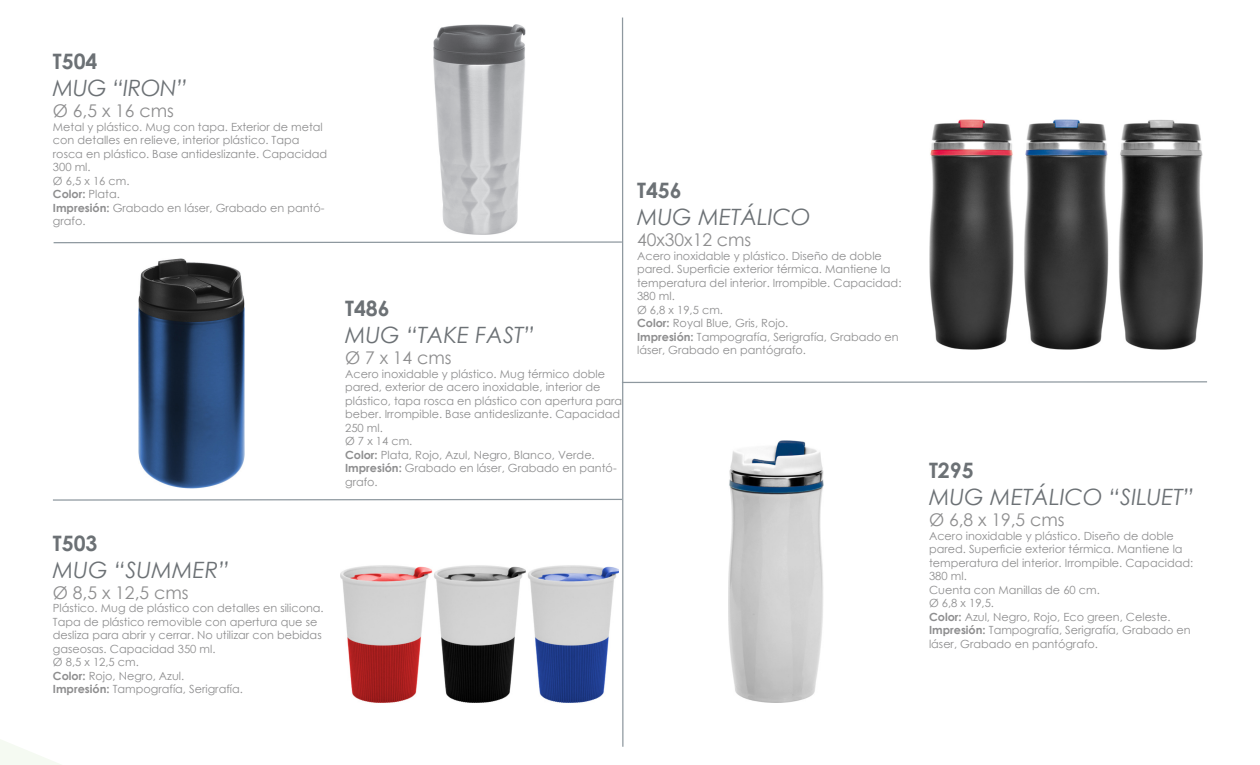
<style>
.page{position:relative;width:1260px;height:765px;background:#fff}
.page>*{position:absolute;margin:0;border:0;box-sizing:border-box;transform-origin:0 0}
.t1{font:italic 22.5px "Century Gothic";color:#6c7175}
.t2{font:700 21.25px "Century Gothic";color:#6c7175}
.t3{font:17.5px "Century Gothic";color:#8e8e8f}
.t4{font:11.25px/13.5px "Century Gothic";color:#8e8e8f}
.t5{font:700 11.25px "Century Gothic";color:#8e8e8f}
.s1{font-weight:400}
.s2{font-weight:700}
</style>
<div class="page">
<svg style="left:0;top:739px;width:61px;height:26px"></svg>
<svg style="left:623px;top:381px;width:584px;height:3px"></svg>
<hr style="left:622px;top:18px;width:1px;height:729px;background:#8e989f">
<svg style="left:53px;top:241px;width:569px;height:3px"></svg>
<svg style="left:53px;top:498px;width:570px;height:3px"></svg>
<img style="left:341px;top:565px;width:278px;height:138px">
<img style="left:434px;top:25px;width:92px;height:210px">
<img style="left:139px;top:259px;width:106px;height:229px">
<img style="left:929px;top:120px;width:273px;height:230px">
<img style="left:728px;top:440px;width:96px;height:263px">
<p class="t2" style="left:53px;top:45px;width:46px">T504</p>
<p class="t1" style="left:53px;top:72px;width:136px">MUG “IRON”</p>
<p class="t3" style="left:53px;top:99px;width:123px">Ø 6,5 x 16 cms</p>
<p class="t4" style="left:53px;top:120px;width:276px">Metal y plástico. Mug con tapa. Exterior de metal con detalles en relieve, interior plástico. Tapa rosca en plástico. Base antideslizante. Capacidad 300 ml.</p>
<p class="t4" style="left:53px;top:174px;width:78px">Ø 6,5 x 16 cm.</p>
<p class="t5" style="left:53px;top:185px;width:68px">Color: <span class="s1">Plata.</span></p>
<p class="t4" style="left:53px;top:201px;width:273px"><span class="s2">Impresión:</span> Grabado en láser, Grabado en pantó&shy;grafo.</p>
<p class="t2" style="left:345px;top:292px;width:46px">T486</p>
<p class="t1" style="left:345px;top:319px;width:191px">MUG “TAKE FAST”</p>
<p class="t3" style="left:345px;top:346px;width:108px">Ø 7 x 14 cms</p>
<p class="t4" style="left:345px;top:367px;width:279px">Acero inoxidable y plástico. Mug térmico doble pared, exterior de acero inoxidable, interior de plástico, tapa rosca en plástico con apertura para beber. Irrompible. Base antideslizante. Capacidad 250 ml.</p>
<p class="t4" style="left:345px;top:434px;width:69px">Ø 7 x 14 cm.</p>
<p class="t4" style="left:345px;top:448px;width:251px"><span class="s2">Color:</span> Plata, Rojo, Azul, Negro, Blanco, Verde.</p>
<p class="t4" style="left:345px;top:461px;width:273px"><span class="s2">Impresión:</span> Grabado en láser, Grabado en pantó&shy;grafo.</p>
<p class="t2" style="left:637px;top:174px;width:46px">T456</p>
<p class="t1" style="left:637px;top:201px;width:175px">MUG METÁLICO</p>
<p class="t3" style="left:637px;top:228px;width:116px">40x30x12 cms</p>
<p class="t4" style="left:637px;top:249px;width:266px">Acero inoxidable y plástico. Diseño de doble pared. Superficie exterior térmica. Mantiene la temperatura del interior. Irrompible. Capacidad:<br>380 ml.</p>
<p class="t4" style="left:637px;top:303px;width:87px">Ø 6,8 x 19,5 cm.</p>
<p class="t4" style="left:637px;top:316px;width:153px"><span class="s2">Color:</span> Royal Blue, Gris, Rojo.</p>
<p class="t4" style="left:637px;top:330px;width:263px"><span class="s2">Impresión:</span> Tampografía, Serigrafía, Grabado en láser, Grabado en pantógrafo.</p>
<p class="t2" style="left:53px;top:527px;width:46px">T503</p>
<p class="t1" style="left:53px;top:554px;width:178px">MUG “SUMMER”</p>
<p class="t3" style="left:53px;top:580px;width:137px">Ø 8,5 x 12,5 cms</p>
<p class="t4" style="left:53px;top:601px;width:272px">Plástico. Mug de plástico con detalles en silicona.<br>Tapa de plástico removible con apertura que se desliza para abrir y cerrar. No utilizar con bebidas gaseosas. Capacidad 350 ml.</p>
<p class="t4" style="left:53px;top:655px;width:87px">Ø 8,5 x 12,5 cm.</p>
<p class="t4" style="left:53px;top:669px;width:133px"><span class="s2">Color:</span> Rojo, Negro, Azul.</p>
<p class="t4" style="left:53px;top:682px;width:192px"><span class="s2">Impresión:</span> Tampografía, Serigrafía.</p>
<p class="t2" style="left:929px;top:454px;width:46px">T295</p>
<p class="t1" style="left:929px;top:481px;width:267px">MUG METÁLICO “SILUET”</p>
<p class="t3" style="left:929px;top:508px;width:137px">Ø 6,8 x 19,5 cms</p>
<p class="t4" style="left:929px;top:529px;width:266px">Acero inoxidable y plástico. Diseño de doble pared. Superficie exterior térmica. Mantiene la temperatura del interior. Irrompible. Capacidad:<br>380 ml.</p>
<p class="t4" style="left:929px;top:583px;width:172px">Cuenta con Manillas de 60 cm.</p>
<p class="t4" style="left:929px;top:596px;width:67px">Ø 6,8 x 19,5.</p>
<p class="t4" style="left:929px;top:610px;width:243px"><span class="s2">Color:</span> Azul, Negro, Rojo, Eco green, Celeste.</p>
<p class="t4" style="left:929px;top:623px;width:263px"><span class="s2">Impresión:</span> Tampografía, Serigrafía, Grabado en láser, Grabado en pantógrafo.</p>
</div>
